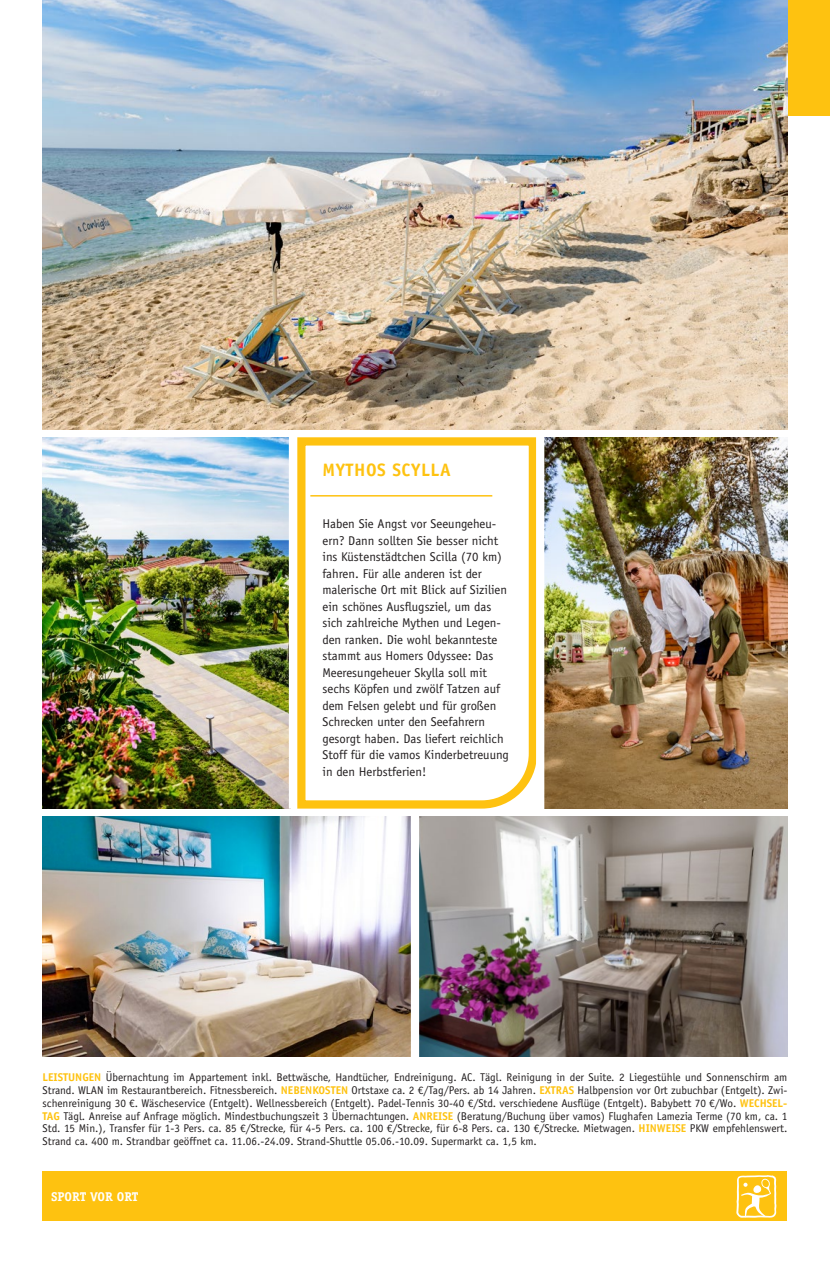
<style>
.page{position:relative;width:830px;height:1263px;background:#fff}
.page>*{position:absolute;margin:0;border:0;box-sizing:border-box;transform-origin:0 0}
.t1{font:700 18px "Officina Sans Std";letter-spacing:.03em;color:#fec210}
.t2{font:12.75px/16.5px "Officina Sans Std";color:#231f20}
.t3{font:700 12.75px "Officina Serif Std";color:#fff}
.t4{font:11.25px/12.8px "Officina Sans Std";color:#231f20;text-align:justify}
.s1{font-weight:700;color:#fec210}
</style>
<div class="page">
<div style="left:787px;top:0;width:42px;height:116px;background:#fec210"></div>
<img style="left:43px;top:0;width:744px;height:429px">
<img style="left:43px;top:437px;width:246px;height:371px">
<img style="left:43px;top:817px;width:744px;height:239px">
<img style="left:544px;top:437px;width:243px;height:371px">
<svg style="left:297px;top:437px;width:239px;height:372px"></svg>
<div style="left:410px;top:813px;width:9px;height:248px;background:#fff"></div>
<hr style="left:310px;top:495px;width:182px;height:2px;background:#fec210">
<div style="left:43px;top:1172px;width:744px;height:49px;background:#fec210"></div>
<svg style="left:736px;top:1175px;width:40px;height:43px"></svg>
<h1 class="t1" style="left:322px;top:458px;width:130px">MYTHOS SCYLLA</h1>
<p class="t2" style="left:322px;top:515px;width:188px">Haben Sie Angst vor Seeungeheu&shy;ern? Dann sollten Sie besser nicht ins Küstenstädtchen Scilla (70 km) fahren. Für alle anderen ist der malerische Ort mit Blick auf Sizilien ein schönes Ausflugsziel, um das sich zahlreiche Mythen und Legen&shy;den ranken. Die wohl bekannteste stammt aus Homers Odyssee: Das<br>Meeresungeheuer Skylla soll mit sechs Köpfen und zwölf Tatzen auf dem Felsen gelebt und für großen<br>Schrecken unter den Seefahrern gesorgt haben. Das liefert reichlich<br>Stoff für die vamos Kinderbetreuung in den Herbstferien!</p>
<p class="t4" style="left:43px;top:1071px;width:746px"><span class="s1">LEISTUNGEN</span> Übernachtung im Appartement inkl. Bettwäsche, Handtücher, Endreinigung. AC. Tägl. Reinigung in der Suite. 2 Liegestühle und Sonnenschirm am Strand. WLAN im Restaurantbereich. Fitnessbereich. <span class="s1">NEBENKOSTEN</span> Ortstaxe ca. 2 €/Tag/Pers. ab 14 Jahren. <span class="s1">EXTRAS</span> Halbpension vor Ort zubuchbar (Entgelt). Zwi&shy;schenreinigung 30 €. Wäscheservice (Entgelt). Wellnessbereich (Entgelt). Padel-Tennis 30-40 €/Std. verschiedene Ausflüge (Entgelt). Babybett 70 €/Wo. <span class="s1">WECHSEL-TAG</span> Tägl. Anreise auf Anfrage möglich. Mindestbuchungszeit 3 Übernachtungen. <span class="s1">ANREISE</span> (Beratung/Buchung über vamos) Flughafen Lamezia Terme (70 km, ca. 1<br>Std. 15 Min.), Transfer für 1-3 Pers. ca. 85 €/Strecke, für 4-5 Pers. ca. 100 €/Strecke, für 6-8 Pers. ca. 130 €/Strecke. Mietwagen. <span class="s1">HINWEISE</span> PKW empfehlenswert.<br>Strand ca. 400 m. Strandbar geöffnet ca. 11.06.-24.09. Strand-Shuttle 05.06.-10.09. Supermarkt ca. 1,5 km.</p>
<p class="t3" style="left:51px;top:1189px;width:89px">SPORT VOR ORT</p>
</div>
